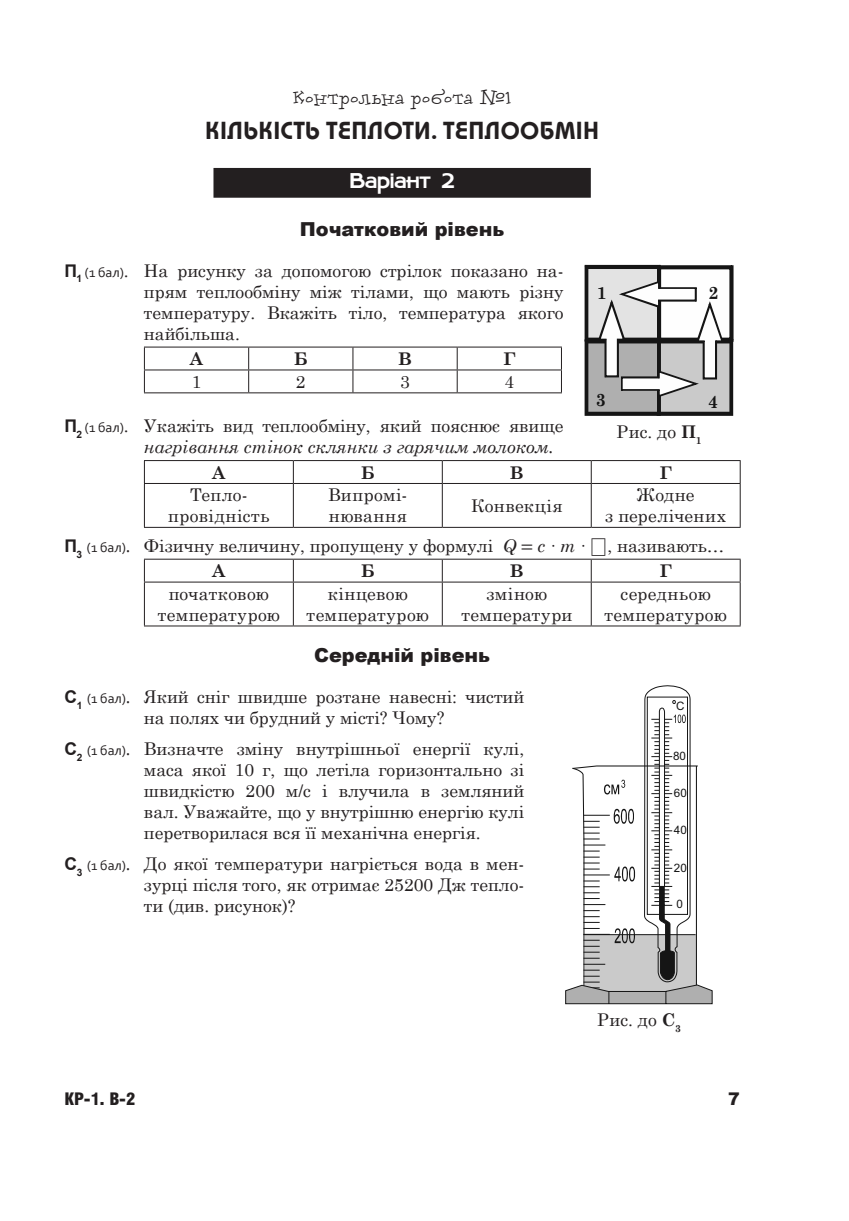
<style>
.page{position:relative;width:849px;height:1221px;background:#fff}
.page>*{position:absolute;margin:0;border:0;box-sizing:border-box;transform-origin:0 0}
.Тема_уроку{font:700 24.5px "Bauhaus";letter-spacing:.03em;color:#231f20}
.Варіант{font:700 24.5px "Ambassadore";letter-spacing:.01em;color:#fff}
.Хід_уроку{font:21px "Dolores";letter-spacing:.02em;color:#231f20}
.Рівень{font:900 19.25px "Arial";color:#231f20}
.Задача{font:17.5px/21px "Century Schoolbook";color:#231f20;text-align:justify}
.Текст_центр{font:17.5px/21px "Century Schoolbook";letter-spacing:.02em;color:#231f20;text-align:center}
.Текст_центр-2{font:700 17.5px "Century Schoolbook";color:#231f20}
.t1{font:900 17.5px "Hebar Cond";color:#231f20}
.t2{font:700 17.5px "Century Schoolbook";color:#151515}
.t3{font:900 17.5px "Arial";color:#231f20}
.t4{font:11.55px "Arial";color:#151515}
.s1{font-family:"Arial";font-weight:700}
.s2{font-family:"Corbel";font-size:14px}
.s3{font-style:italic}
.s4{font-family:"Cambria Math"}
.s5{font-weight:700}
</style>
<div class="page">
<div style="left:213px;top:168px;width:377px;height:30px;background:#231f20"></div>
<hr style="left:144px;top:346px;width:104px;height:1px;background:#231f20">
<hr style="left:248px;top:346px;width:105px;height:1px;background:#231f20">
<hr style="left:353px;top:346px;width:104px;height:1px;background:#231f20">
<hr style="left:457px;top:346px;width:104px;height:1px;background:#231f20">
<svg style="left:144px;top:347px;width:418px;height:45px"></svg>
<hr style="left:144px;top:392px;width:104px;height:1px;background:#231f20">
<hr style="left:248px;top:392px;width:105px;height:1px;background:#231f20">
<hr style="left:353px;top:392px;width:104px;height:1px;background:#231f20">
<hr style="left:457px;top:392px;width:104px;height:1px;background:#231f20">
<svg style="left:144px;top:460px;width:596px;height:23px"></svg>
<hr style="left:144px;top:483px;width:149px;height:1px;background:#231f20">
<hr style="left:144px;top:484px;width:1px;height:43px;background:#231f20">
<hr style="left:293px;top:483px;width:149px;height:1px;background:#231f20">
<hr style="left:293px;top:484px;width:1px;height:43px;background:#231f20">
<hr style="left:442px;top:483px;width:149px;height:1px;background:#231f20">
<hr style="left:441px;top:484px;width:1px;height:43px;background:#231f20">
<hr style="left:591px;top:483px;width:149px;height:1px;background:#231f20">
<hr style="left:590px;top:484px;width:1px;height:43px;background:#231f20">
<hr style="left:739px;top:484px;width:1px;height:43px;background:#231f20">
<hr style="left:144px;top:527px;width:149px;height:1px;background:#231f20">
<hr style="left:293px;top:527px;width:149px;height:1px;background:#231f20">
<hr style="left:442px;top:527px;width:149px;height:1px;background:#231f20">
<hr style="left:591px;top:527px;width:149px;height:1px;background:#231f20">
<hr style="left:144px;top:558px;width:149px;height:1px;background:#231f20">
<hr style="left:293px;top:558px;width:149px;height:1px;background:#231f20">
<hr style="left:442px;top:558px;width:149px;height:1px;background:#231f20">
<hr style="left:591px;top:558px;width:149px;height:1px;background:#231f20">
<svg style="left:144px;top:559px;width:596px;height:22px"></svg>
<hr style="left:144px;top:581px;width:149px;height:1px;background:#231f20">
<hr style="left:144px;top:582px;width:1px;height:43px;background:#231f20">
<hr style="left:293px;top:581px;width:149px;height:1px;background:#231f20">
<hr style="left:293px;top:582px;width:1px;height:43px;background:#231f20">
<hr style="left:442px;top:581px;width:149px;height:1px;background:#231f20">
<hr style="left:441px;top:582px;width:1px;height:43px;background:#231f20">
<hr style="left:591px;top:581px;width:149px;height:1px;background:#231f20">
<hr style="left:590px;top:582px;width:1px;height:43px;background:#231f20">
<hr style="left:739px;top:582px;width:1px;height:43px;background:#231f20">
<hr style="left:144px;top:625px;width:149px;height:1px;background:#231f20">
<hr style="left:293px;top:625px;width:149px;height:1px;background:#231f20">
<hr style="left:442px;top:625px;width:149px;height:1px;background:#231f20">
<hr style="left:591px;top:625px;width:149px;height:1px;background:#231f20">
<svg style="left:565px;top:685px;width:147px;height:319px"></svg>
<svg style="left:584px;top:265px;width:149px;height:151px"></svg>
<p class="Хід_уроку" style="left:293px;top:86px;width:220px">Контрольна робота №1</p>
<p class="Тема_уроку" style="left:205px;top:115px;width:394px">КІЛЬКІСТЬ ТЕПЛОТИ. ТЕПЛООБМІН</p>
<p class="Варіант" style="left:350px;top:170px;width:106px">Варіант 2</p>
<p class="Рівень" style="left:300px;top:215px;width:206px">Початковий рівень</p>
<p class="Задача" style="left:144px;top:258px;width:421px;text-indent:-79px"><span class="s1">П</span><sub>1</sub> <span class="s2">(1 бал)</span>. На рисунку за допомогою стрілок показано на&shy;прям теплообміну між тілами, що мають різну температуру. Вкажіть тіло, температура якого найбільша.</p>
<p class="Текст_центр-2" style="left:190px;top:345px;width:15px">А</p>
<p class="Текст_центр-2" style="left:294px;top:345px;width:15px">Б</p>
<p class="Текст_центр-2" style="left:398px;top:345px;width:15px">В</p>
<p class="Текст_центр-2" style="left:503px;top:345px;width:14px">Г</p>
<p class="Текст_центр" style="left:192px;top:369px;width:11px">1</p>
<p class="Текст_центр" style="left:296px;top:369px;width:11px">2</p>
<p class="Текст_центр" style="left:400px;top:369px;width:11px">3</p>
<p class="Текст_центр" style="left:504px;top:369px;width:11px">4</p>
<p class="Задача" style="left:144px;top:414px;width:421px;text-indent:-79px"><span class="s1">П</span><sub>2</sub> <span class="s2">(1 бал)</span>. Укажіть вид теплообміну, який пояснює явище <span class="s3">нагрівання стінок склянки з гарячим молоком.</span></p>
<p class="Текст_центр-2" style="left:212px;top:458px;width:15px">А</p>
<p class="Текст_центр-2" style="left:361px;top:458px;width:15px">Б</p>
<p class="Текст_центр-2" style="left:510px;top:458px;width:15px">В</p>
<p class="Текст_центр-2" style="left:659px;top:458px;width:14px">Г</p>
<p class="Текст_центр" style="left:168px;top:483px;width:103px">Тепло&shy;провідність</p>
<p class="Текст_центр" style="left:328px;top:483px;width:81px;text-align:left">Випромі&shy;нювання</p>
<p class="Текст_центр" style="left:471px;top:493px;width:93px">Конвекція</p>
<p class="Текст_центр" style="left:605px;top:483px;width:122px">Жодне<br>з перелічених</p>
<p class="Задача" style="left:64px;top:533px;width:661px"><span class="s1">П</span><sub>3</sub> <span class="s2">(1 бал)</span><span class="s3">.</span> Фізичну величину, пропущену у формулі <span class="s3">Q</span> <span class="s4">=</span> <span class="s3">с ∙ m ∙</span> <span class="s4">⎕</span>, називають…</p>
<p class="Текст_центр-2" style="left:212px;top:557px;width:15px">А</p>
<p class="Текст_центр-2" style="left:361px;top:557px;width:15px">Б</p>
<p class="Текст_центр-2" style="left:510px;top:557px;width:15px">В</p>
<p class="Текст_центр-2" style="left:659px;top:557px;width:14px">Г</p>
<p class="Текст_центр" style="left:158px;top:581px;width:124px">початковою температурою</p>
<p class="Текст_центр" style="left:306px;top:581px;width:124px">кінцевою температурою</p>
<p class="Текст_центр" style="left:461px;top:581px;width:112px">зміною температури</p>
<p class="Текст_центр" style="left:604px;top:581px;width:124px">середньою температурою</p>
<p class="Рівень" style="left:314px;top:641px;width:177px">Середній рівень</p>
<p class="Задача" style="left:64px;top:685px;width:461px;text-align:center"><span class="s1">С</span><sub>1</sub> <span class="s2">(1 бал)</span><span class="s3">.</span> Який сніг швидше розтане навесні: чистий на полях чи брудний у місті? Чому?</p>
<p class="Задача" style="left:144px;top:736px;width:381px;text-indent:-79px"><span class="s1">С</span><sub>2</sub> <span class="s2">(1 бал)</span><span class="s3">.</span> Визначте зміну внутрішньої енергії кулі, маса якої 10 г, що летіла горизонтально зі швидкістю 200 м/с і влучила в земляний вал. Уважайте, що у внутрішню енергію кулі перетворилася вся її механічна енергія.</p>
<p class="Задача" style="left:144px;top:851px;width:381px;text-indent:-79px"><span class="s1">С</span><sub>3</sub> <span class="s2">(1 бал)</span><span class="s3">.</span> До якої температури нагріється вода в мен&shy;зурці після того, як отримає 25200 Дж тепло&shy;ти (див. рисунок)?</p>
<p class="t2" style="left:596px;top:282px;width:12px">1</p>
<p class="t2" style="left:708px;top:281px;width:12px">2</p>
<p class="t2" style="left:595px;top:389px;width:12px">3</p>
<p class="t2" style="left:708px;top:391px;width:12px">4</p>
<p class="Текст_центр" style="left:616px;top:419px;width:87px">Рис. до <span class="s5">П</span><sub>1</sub></p>
<p class="t4" style="left:676px;top:698px;width:10px">C</p>
<p class="t4" style="left:673px;top:748px;width:14px">80</p>
<p class="t4" style="left:673px;top:785px;width:14px">60</p>
<p class="t4" style="left:673px;top:822px;width:14px">40</p>
<p class="t4" style="left:673px;top:860px;width:14px">20</p>
<p class="t4" style="left:676px;top:896px;width:8px">0</p>
<p class="Текст_центр" style="left:597px;top:1007px;width:85px">Рис. до <span class="s5">С</span><sub>3</sub></p>
<p class="t1" style="left:64px;top:1089px;width:72px">КР-1. В-2</p>
<p class="t3" style="left:727px;top:1085px;width:13px">7</p>
</div>
